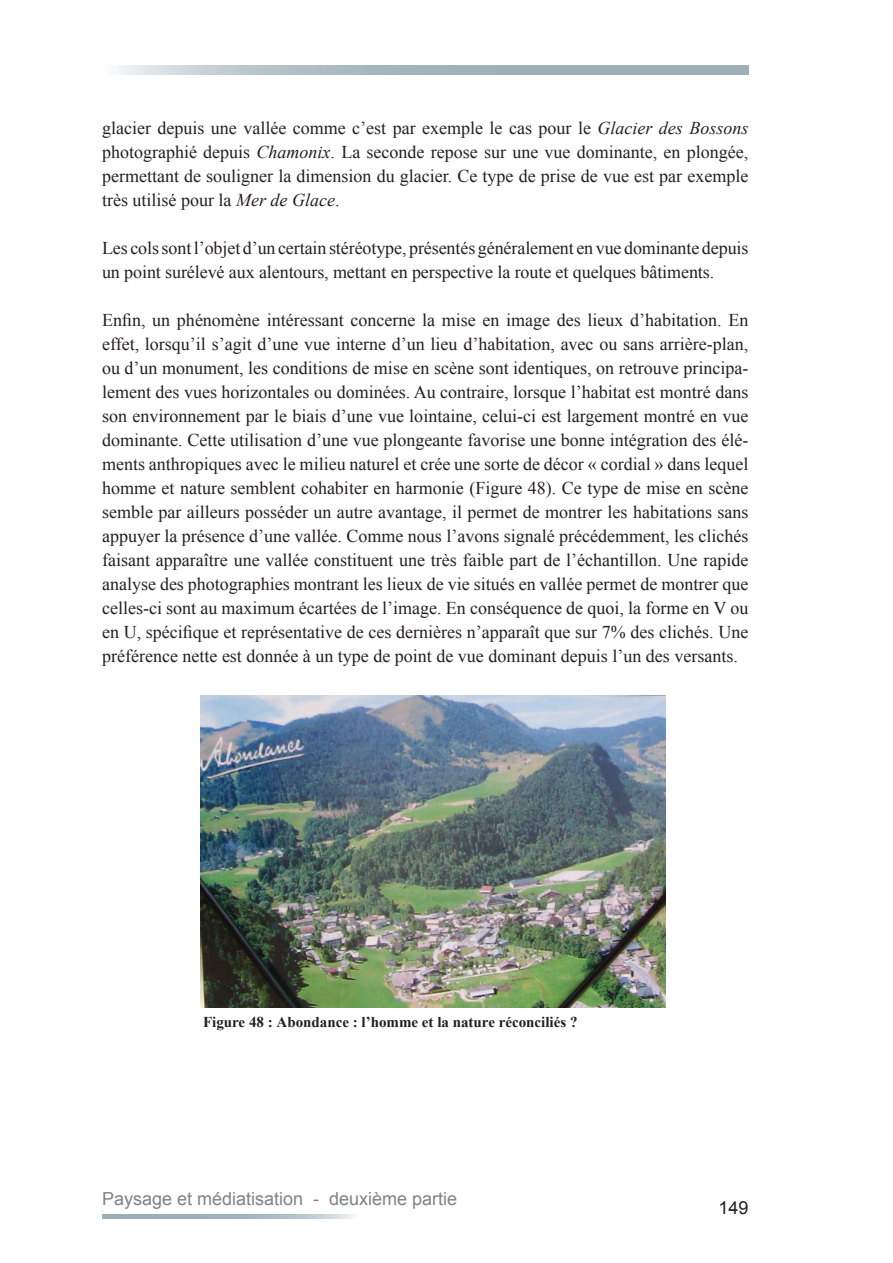
<style>
.page{position:relative;width:893px;height:1263px;background:#fff}
.page>*{position:absolute;margin:0;border:0;box-sizing:border-box;transform-origin:0 0}
.t1{font:18px/24px "Times New Roman";letter-spacing:-.005em;color:#231f20;text-align:justify}
.t2{font:18px "Arial";color:#808285}
.t3{font:18px "Arial";color:#231f20}
.t4{font:700 15px "Times New Roman";color:#231f20}
.s1{font-style:italic}
</style>
<div class="page">
<svg style="left:102px;top:1214px;width:252px;height:4px"></svg>
<svg style="left:119px;top:66px;width:629px;height:8px;background:#adbbc3"></svg>
<img style="left:201px;top:695px;width:464px;height:313px">
<p class="t1" style="left:102px;top:118px;width:648px">glacier depuis une vallée comme c’est par exemple le cas pour le <span class="s1">Glacier des Bossons </span>photographié depuis <span class="s1">Chamonix</span>. La seconde repose sur une vue dominante, en plongée, permettant de souligner la dimension du glacier. Ce type de prise de vue est par exemple très utilisé pour la <span class="s1">Mer de Glace</span>.</p>
<p class="t1" style="left:102px;top:238px;width:648px">Les cols sont l’objet d’un certain stéréotype, présentés généralement en vue dominante depuis un point surélevé aux alentours, mettant en perspective la route et quelques bâtiments.</p>
<p class="t1" style="left:102px;top:308px;width:648px">Enin, un phénomène intéressant concerne la mise en image des lieux d’habitation. En effet, lorsqu’il s’agit d’une vue interne d’un lieu d’habitation, avec ou sans arrière-plan, ou d’un monument, les conditions de mise en scène sont identiques, on retrouve principa&shy;lement des vues horizontales ou dominées. Au contraire, lorsque l’habitat est montré dans son environnement par le biais d’une vue lointaine, celui-ci est largement montré en vue dominante. Cette utilisation d’une vue plongeante favorise une bonne intégration des élé&shy;ments anthropiques avec le milieu naturel et crée une sorte de décor « cordial » dans lequel homme et nature semblent cohabiter en harmonie (Figure 48). Ce type de mise en scène semble par ailleurs posséder un autre avantage, il permet de montrer les habitations sans appuyer la présence d’une vallée. Comme nous l’avons signalé précédemment, les clichés faisant apparaître une vallée constituent une très faible part de l’échantillon. Une rapide analyse des photographies montrant les lieux de vie situés en vallée permet de montrer que celles-ci sont au maximum écartées de l’image. En conséquence de quoi, la forme en V ou en U, spéciique et représentative de ces dernières n’apparaît que sur 7% des clichés. Une préférence nette est donnée à un type de point de vue dominant depuis l’un des versants.</p>
<p class="t4" style="left:203px;top:1016px;width:376px">Figure 48 : Abondance : l’homme et la nature réconciliés ?</p>
<p class="t2" style="left:102px;top:1192px;width:357px">Paysage et médiatisation - deuxième partie</p>
<p class="t3" style="left:718px;top:1201px;width:32px">149</p>
</div>
